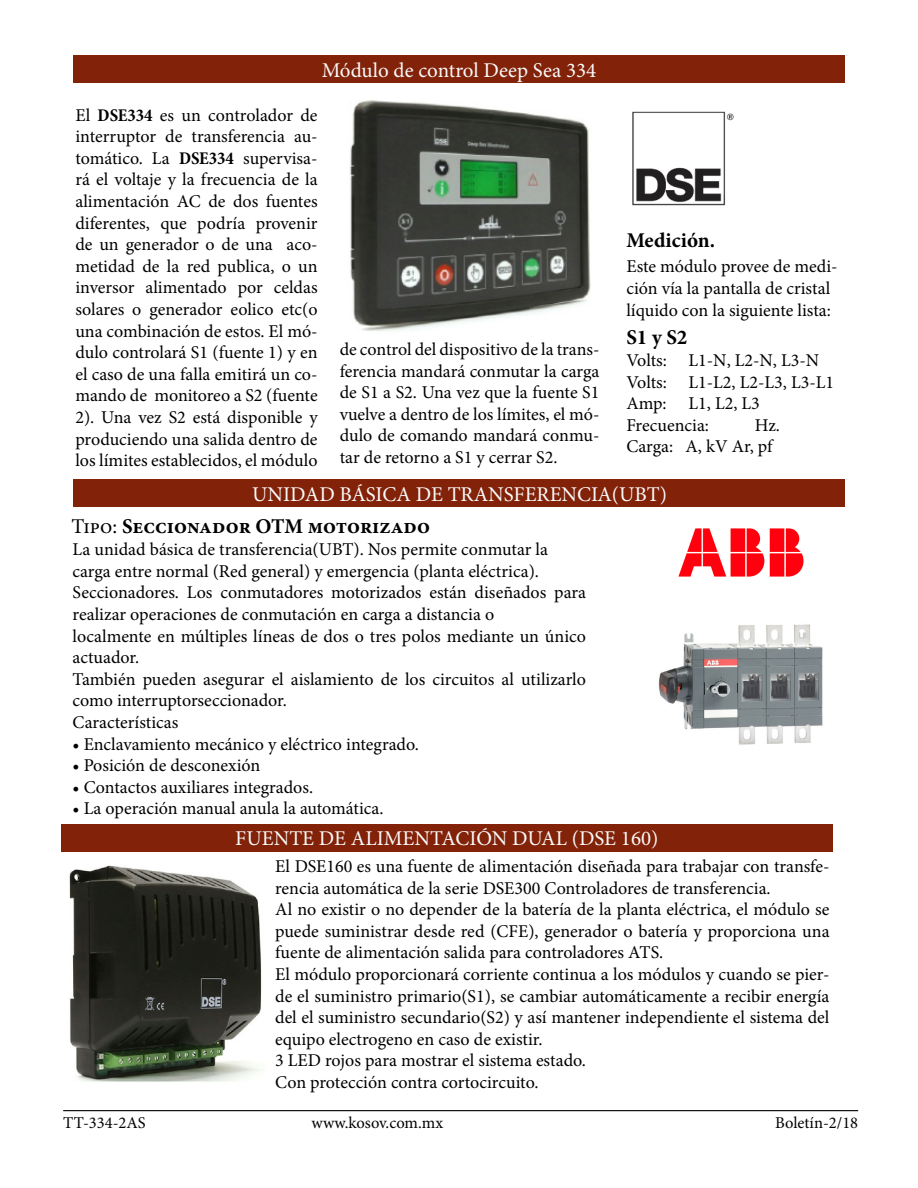
<style>
.page{position:relative;width:918px;height:1188px;background:#fff}
.page>*{position:absolute;margin:0;border:0;box-sizing:border-box;transform-origin:0 0}
.t1{font:21px "Minion Pro";color:#fafafa}
.t2{font:700 21px "Minion Pro";letter-spacing:-.005em;color:#000}
.t3{font:18px/21.6px "Minion Pro";color:#000}
.t4{font:16.5px "Minion Pro";color:#000}
.s1{font-weight:700;font-stretch:condensed}
.s2{font-weight:400}
</style>
<div class="page">
<div style="left:73px;top:56px;width:772px;height:27px;background:#822209"></div>
<hr style="left:63px;top:1110px;width:795px;height:1px;background:#000">
<div style="left:74px;top:480px;width:771px;height:27px;background:#822209"></div>
<img style="left:678px;top:528px;width:126px;height:49px">
<img style="left:350px;top:100px;width:241px;height:231px">
<div style="left:61px;top:824px;width:772px;height:27px;background:#822209"></div>
<img style="left:69px;top:865px;width:193px;height:217px">
<img style="left:632px;top:111px;width:102px;height:95px">
<img style="left:658px;top:624px;width:165px;height:121px">
<p class="t1" style="left:322px;top:56px;width:276px">Módulo de control Deep Sea 334</p>
<p class="t3" style="left:75px;top:104px;width:244px;text-align:justify">El <span class="s1">DSE334</span> es un controlador de interruptor de transferencia au&shy;tomático. La <span class="s1">DSE334</span> supervisa&shy;rá el voltaje y la frecuencia de la alimentación AC de dos fuentes diferentes, que podría provenir de un generador o de una aco&shy;metidad de la red publica, o un inversor alimentado por celdas solares o generador eolico etc(o una combinación de estos. El mó&shy;dulo controlará S1 (fuente 1) y en el caso de una falla emitirá un co&shy;mando de monitoreo a S2 (fuente 2). Una vez S2 está disponible y produciendo una salida dentro de los límites establecidos, el módulo</p>
<p class="t3" style="left:340px;top:338px;width:261px;text-align:justify">de control del dispositivo de la trans&shy;ferencia mandará conmutar la carga de S1 a S2. Una vez que la fuente S1 vuelve a dentro de los límites, el mó&shy;dulo de comando mandará conmu&shy;tar de retorno a S1 y cerrar S2.</p>
<p class="t2" style="left:626px;top:226px;width:90px">Medición.</p>
<p class="t3" style="left:626px;top:256px;width:213px">Este módulo provee de medi&shy;ción vía la pantalla de cristal líquido con la siguiente lista:</p>
<p class="t2" style="left:626px;top:323px;width:63px">S1 y S2</p>
<p class="t3" style="left:626px;top:349px;width:194px">Volts: L1-N, L2-N, L3-N</p>
<p class="t3" style="left:626px;top:371px;width:209px">Volts: L1-L2, L2-L3, L3-L1</p>
<p class="t3" style="left:626px;top:393px;width:135px">Amp: L1, L2, L3</p>
<p class="t3" style="left:626px;top:414px;width:84px">Frecuencia:</p>
<p class="t3" style="left:755px;top:414px;width:27px">Hz.</p>
<p class="t3" style="left:626px;top:436px;width:148px">Carga: A, kV Ar, pf</p>
<p class="t1" style="left:252px;top:480px;width:416px">UNIDAD BÁSICA DE TRANSFERENCIA(UBT)</p>
<p class="t3" style="left:73px;top:539px;width:477px">La unidad básica de transferencia(UBT). Nos permite conmutar la</p>
<p class="t3" style="left:73px;top:560px;width:468px">carga entre normal (Red general) y emergencia (planta eléctrica).</p>
<p class="t3" style="left:73px;top:582px;width:515px">Seccionadores. Los conmutadores motorizados están diseñados para realizar operaciones de conmutación en carga a distancia o</p>
<p class="t3" style="left:73px;top:625px;width:515px">localmente en múltiples líneas de dos o tres polos mediante un único actuador.</p>
<p class="t3" style="left:73px;top:668px;width:515px">También pueden asegurar el aislamiento de los circuitos al utilizarlo como interruptorseccionador.</p>
<p class="t3" style="left:73px;top:711px;width:107px">Características</p>
<p class="t3" style="left:73px;top:733px;width:348px">• Enclavamiento mecánico y eléctrico integrado.</p>
<p class="t3" style="left:73px;top:755px;width:189px">• Posición de desconexión</p>
<p class="t3" style="left:73px;top:776px;width:242px">• Contactos auxiliares integrados.</p>
<p class="t3" style="left:73px;top:798px;width:313px">• La operación manual anula la automática.</p>
<p class="t2" style="left:71px;top:512px;width:360px"><span class="s2">Tipo:</span> Seccionador OTM motorizado</p>
<p class="t1" style="left:235px;top:824px;width:425px">FUENTE DE ALIMENTACIÓN DUAL (DSE 160)</p>
<p class="t3" style="left:275px;top:855px;width:556px">El DSE160 es una fuente de alimentación diseñada para trabajar con transfe&shy;rencia automática de la serie DSE300 Controladores de transferencia.</p>
<p class="t3" style="left:275px;top:899px;width:556px;text-align:justify">Al no existir o no depender de la batería de la planta eléctrica, el módulo se puede suministrar desde red (CFE), generador o batería y proporciona una fuente de alimentación salida para controladores ATS.</p>
<p class="t3" style="left:275px;top:963px;width:556px;text-align:justify">El módulo proporcionará corriente continua a los módulos y cuando se pier&shy;de el suministro primario(S1), se cambiar automáticamente a recibir energía del el suministro secundario(S2) y así mantener independiente el sistema del equipo electrogeno en caso de existir.</p>
<p class="t3" style="left:275px;top:1050px;width:312px">3 LED rojos para mostrar el sistema estado.</p>
<p class="t3" style="left:275px;top:1071px;width:265px">Con protección contra cortocircuito.</p>
<p class="t4" style="left:63px;top:1112px;width:84px">TT-334-2AS</p>
<p class="t4" style="left:312px;top:1112px;width:133px">www.kosov.com.mx</p>
<p class="t4" style="left:775px;top:1112px;width:85px">Boletín-2/18</p>
</div>
